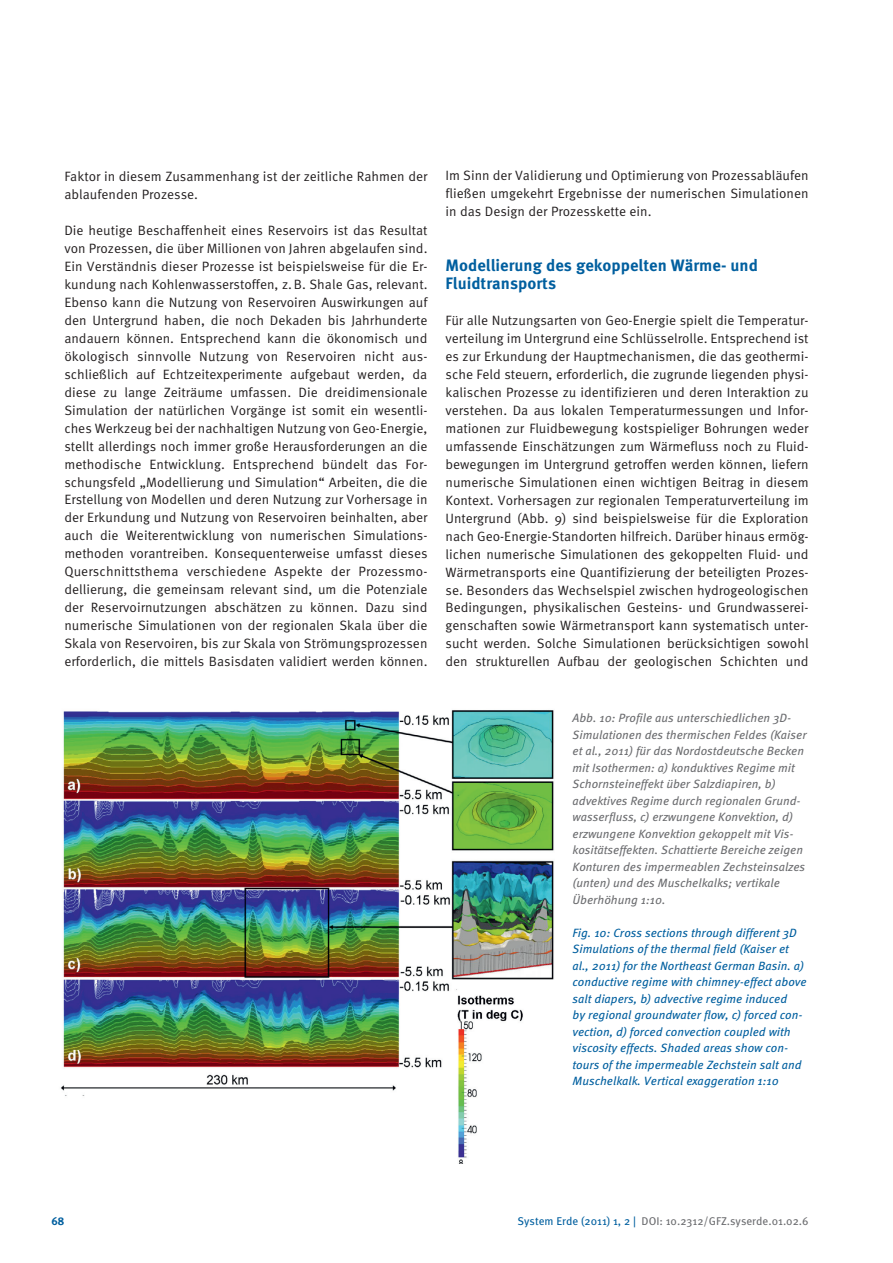
<style>
.page{position:relative;width:893px;height:1263px;background:#fff}
.page>*{position:absolute;margin:0;border:0;box-sizing:border-box;transform-origin:0 0}
.t1{font:700 16.5px/18px "Meta Pro";color:#005f9f}
.t2{font:13.5px/18px "Meta Pro";color:#231f20;text-align:justify}
.t3{font:italic 12px/16.5px "Meta Pro";color:#6c6d70}
.t4{font:italic 12px/16.5px "Meta Pro";color:#005f9f}
.t5{font:11.25px "Meta Pro";color:#6c6d70}
.t6{font:700 11.25px "Meta Pro";color:#005f9f}
.s1{color:#005f9f}
</style>
<div class="page">
<img style="left:61px;top:710px;width:493px;height:453px">
<p class="t2" style="left:64px;top:167px;width:365px">Faktor in diesem Zusammenhang ist der zeitliche Rahmen der ablaufenden Prozesse.</p>
<p class="t2" style="left:64px;top:221px;width:365px">Die heutige Beschaffenheit eines Reservoirs ist das Resultat von Prozessen, die über Millionen von Jahren abgelaufen sind.<br>Ein Verständnis dieser Prozesse ist beispielsweise für die Er&shy;kundung nach Kohlenwasserstoffen, z.B. Shale Gas, relevant.<br>Ebenso kann die Nutzung von Reservoiren Auswirkungen auf den Untergrund haben, die noch Dekaden bis Jahrhunderte andauern können. Entsprechend kann die ökonomisch und ökologisch sinnvolle Nutzung von Reservoiren nicht aus&shy;schließlich auf Echtzeitexperimente aufgebaut werden, da diese zu lange Zeiträume umfassen. Die dreidimensionale Simulation der natürlichen Vorgänge ist somit ein wesentli&shy;ches Werkzeug bei der nachhaltigen Nutzung von Geo-Energie, stellt allerdings noch immer große Herausforderungen an die methodische Entwicklung. Entsprechend bündelt das For&shy;schungsfeld „Modellierung und Simulation“ Arbeiten, die die Erstellung von Modellen und deren Nutzung zur Vorhersage in der Erkundung und Nutzung von Reservoiren beinhalten, aber auch die Weiterentwicklung von numerischen Simulations&shy;methoden vorantreiben. Konsequenterweise umfasst dieses Querschnittsthema verschiedene Aspekte der Prozessmo&shy;dellierung, die gemeinsam relevant sind, um die Potenziale der Reservoirnutzungen abschätzen zu können. Dazu sind numerische Simulationen von der regionalen Skala über die Skala von Reservoiren, bis zur Skala von Strömungsprozessen erforderlich, die mittels Basisdaten validiert werden können.</p>
<p class="t2" style="left:445px;top:167px;width:365px">Im Sinn der Validierung und Optimierung von Prozessabläufen fließen umgekehrt Ergebnisse der numerischen Simulationen in das Design der Prozesskette ein.</p>
<p class="t1" style="left:445px;top:256px;width:314px">Modellierung des gekoppelten Wärme- und<br>Fluidtransports</p>
<p class="t2" style="left:445px;top:311px;width:365px">Für alle Nutzungsarten von Geo-Energie spielt die Temperatur&shy;verteilung im Untergrund eine Schlüsselrolle. Entsprechend ist es zur Erkundung der Hauptmechanismen, die das geothermi&shy;sche Feld steuern, erforderlich, die zugrunde liegenden physi&shy;kalischen Prozesse zu identifizieren und deren Interaktion zu verstehen. Da aus lokalen Temperaturmessungen und Infor&shy;mationen zur Fluidbewegung kostspieliger Bohrungen weder umfassende Einschätzungen zum Wärmefluss noch zu Fluid&shy;bewegungen im Untergrund getroffen werden können, liefern numerische Simulationen einen wichtigen Beitrag in diesem Kontext. Vorhersagen zur regionalen Temperaturverteilung im Untergrund (Abb. 9) sind beispielsweise für die Exploration nach Geo-Energie-Standorten hilfreich. Darüber hinaus ermög&shy;lichen numerische Simulationen des gekoppelten Fluid- und Wärmetransports eine Quantifizierung der beteiligten Prozes&shy;se. Besonders das Wechselspiel zwischen hydrogeologischen Bedingungen, physikalischen Gesteins- und Grundwasserei&shy;genschaften sowie Wärmetransport kann systematisch unter&shy;sucht werden. Solche Simulationen berücksichtigen sowohl den strukturellen Aufbau der geologischen Schichten und</p>
<p class="t3" style="left:572px;top:710px;width:236px">Abb. 10: Profile aus unterschiedlichen 3D-Simulationen des thermischen Feldes (Kaiser et al., 2011) für das Nordostdeutsche Becken mit Isothermen: a) konduktives Regime mit Schornsteineffekt über Salzdiapiren, b) advektives Regime durch regionalen Grund&shy;wasserfluss, c) erzwungene Konvektion, d) erzwungene Konvektion gekoppelt mit Vis&shy;kositätseffekten. Schattierte Bereiche zeigen Konturen des impermeablen Zechsteinsalzes (unten) und des Muschelkalks; vertikale Überhöhung 1:10.</p>
<p class="t4" style="left:572px;top:924px;width:235px">Fig. 10: Cross sections through different 3D Simulations of the thermal field (Kaiser et al., 2011) for the Northeast German Basin. a) conductive regime with chimney-effect above salt diapers, b) advective regime induced<br>by regional groundwater flow, c) forced con&shy;vection, d) forced convection coupled with viscosity effects. Shaded areas show con&shy;tours of the impermeable Zechstein salt and Muschelkalk. Vertical exaggeration 1:10</p>
<p class="t6" style="left:51px;top:1214px;width:14px">68</p>
<p class="t5" style="left:517px;top:1214px;width:293px"><span class="s1">System Erde (2011) 1, 2 |</span> DOI: 10.2312/GFZ.syserde.01.02.6</p>
</div>
